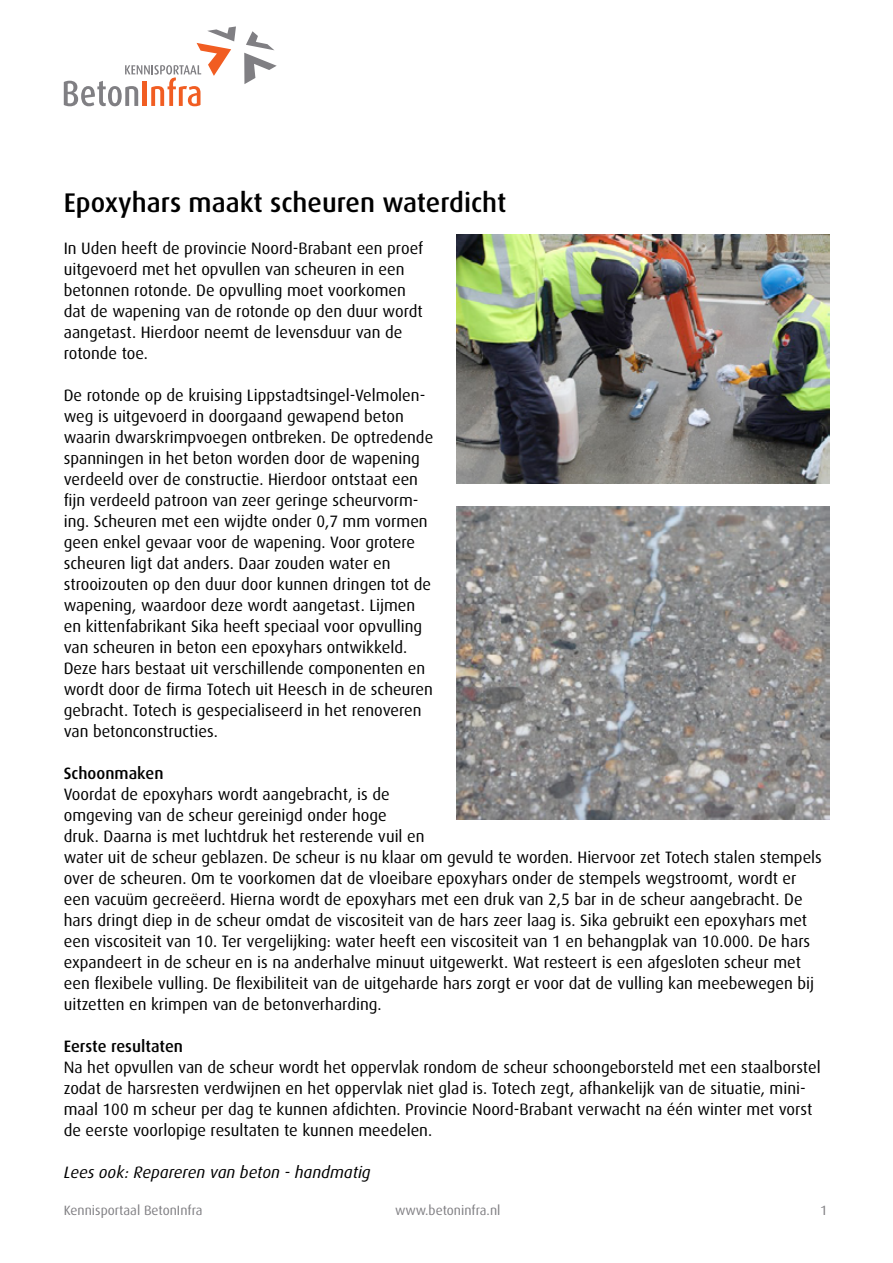
<style>
.page{position:relative;width:893px;height:1263px;background:#fff}
.page>*{position:absolute;margin:0;border:0;box-sizing:border-box;transform-origin:0 0}
.Kop{font:500 27px "Dax";color:#000}
.Basistekst{font:16.5px/21px "Dax";color:#000}
.Basistekst_cursief{font:italic 16.5px "Dax";color:#000}
.Tussenkop{font:500 16.5px "Dax";color:#000}
.t1{font:13.5px "Dax";color:#807f83}
</style>
<div class="page">
<svg style="left:244px;top:31px;width:33px;height:53px"></svg>
<svg style="left:64px;top:26px;width:172px;height:80px"></svg>
<img style="left:457px;top:235px;width:373px;height:248px">
<img style="left:456px;top:506px;width:374px;height:314px">
<p class="Kop" style="left:64px;top:188px;width:444px">Epoxyhars maakt scheuren waterdicht</p>
<p class="Basistekst" style="left:64px;top:238px;width:361px">In Uden heeft de provincie Noord-Brabant een proef uitgevoerd met het opvullen van scheuren in een betonnen rotonde. De opvulling moet voorkomen dat de wapening van de rotonde op den duur wordt aangetast. Hierdoor neemt de levensduur van de rotonde toe.</p>
<p class="Basistekst" style="left:64px;top:385px;width:371px">De rotonde op de kruising Lippstadtsingel-Velmolen&shy;weg is uitgevoerd in doorgaand gewapend beton waarin dwarskrimpvoegen ontbreken. De optredende spanningen in het beton worden door de wapening verdeeld over de constructie. Hierdoor ontstaat een fijn verdeeld patroon van zeer geringe scheurvorm&shy;ing. Scheuren met een wijdte onder 0,7 mm vormen geen enkel gevaar voor de wapening. Voor grotere scheuren ligt dat anders. Daar zouden water en strooizouten op den duur door kunnen dringen tot de wapening, waardoor deze wordt aangetast. Lijmen en kittenfabrikant Sika heeft speciaal voor opvulling van scheuren in beton een epoxyhars ontwikkeld.<br>Deze hars bestaat uit verschillende componenten en wordt door de firma Totech uit Heesch in de scheuren gebracht. Totech is gespecialiseerd in het renoveren van betonconstructies.</p>
<p class="Tussenkop" style="left:64px;top:764px;width:101px">Schoonmaken</p>
<p class="Basistekst" style="left:64px;top:784px;width:760px">Voordat de epoxyhars wordt aangebracht, is de<br>omgeving van de scheur gereinigd onder hoge<br>druk. Daarna is met luchtdruk het resterende vuil en<br>water uit de scheur geblazen. De scheur is nu klaar om gevuld te worden. Hiervoor zet Totech stalen stempels over de scheuren. Om te voorkomen dat de vloeibare epoxyhars onder de stempels wegstroomt, wordt er een vacuüm gecreëerd. Hierna wordt de epoxyhars met een druk van 2,5 bar in de scheur aangebracht. De hars dringt diep in de scheur omdat de viscositeit van de hars zeer laag is. Sika gebruikt een epoxyhars met een viscositeit van 10. Ter vergelijking: water heeft een viscositeit van 1 en behangplak van 10.000. De hars expandeert in de scheur en is na anderhalve minuut uitgewerkt. Wat resteert is een afgesloten scheur met een flexibele vulling. De flexibiliteit van de uitgeharde hars zorgt er voor dat de vulling kan meebewegen bij uitzetten en krimpen van de betonverharding.</p>
<p class="Tussenkop" style="left:64px;top:1037px;width:121px">Eerste resultaten</p>
<p class="Basistekst" style="left:64px;top:1057px;width:758px">Na het opvullen van de scheur wordt het oppervlak rondom de scheur schoongeborsteld met een staalborstel zodat de harsresten verdwijnen en het oppervlak niet glad is. Totech zegt, afhankelijk van de situatie, mini&shy;maal 100 m scheur per dag te kunnen afdichten. Provincie Noord-Brabant verwacht na één winter met vorst de eerste voorlopige resultaten te kunnen meedelen.</p>
<p class="Basistekst_cursief" style="left:64px;top:1163px;width:308px">Lees ook: Repareren van beton - handmatig</p>
<p class="t1" style="left:64px;top:1202px;width:140px">Kennisportaal BetonInfra</p>
<p class="t1" style="left:395px;top:1202px;width:107px">www.betoninfra.nl</p>
<p class="t1" style="left:820px;top:1202px;width:9px">1</p>
</div>
